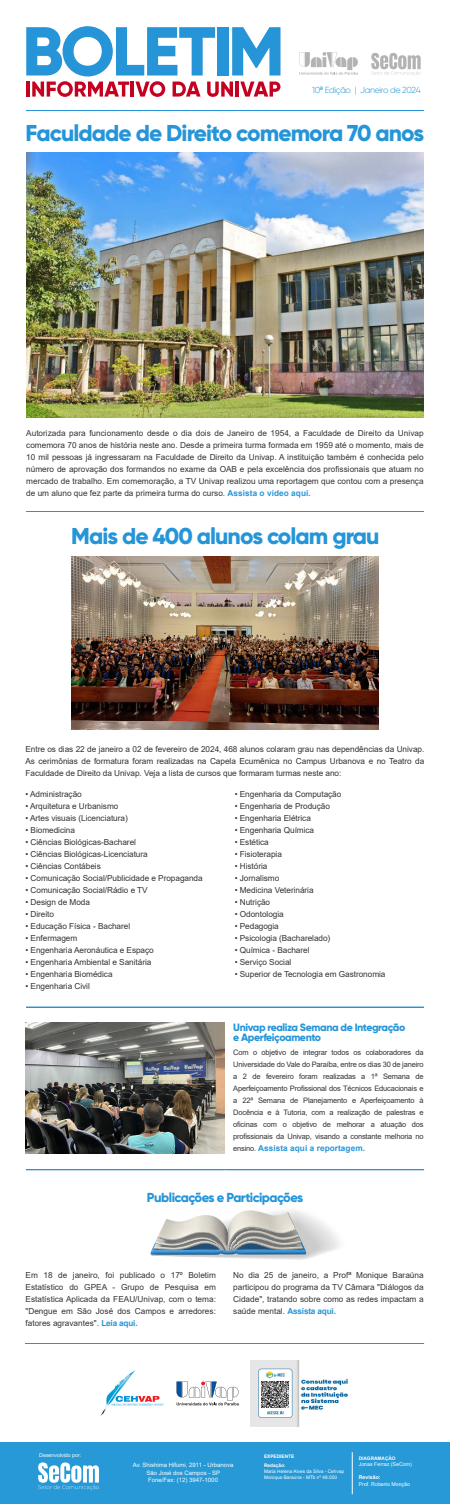
<style>
.page{position:relative;width:450px;height:1504px;background:#fff}
.page>*{position:absolute;margin:0;border:0;box-sizing:border-box;transform-origin:0 0}
.t1{font:800 22.88px "Gilroy";letter-spacing:-.04em;color:#2695d8}
.t2{font:800 13.05px "Gilroy";letter-spacing:-.04em;color:#2695d8}
.t3{font:800 10.57px/10.6px "Gilroy";letter-spacing:-.04em;color:#2695d8}
.t4{font:300 8.77px "Gilroy";letter-spacing:-.04em;color:#2695d8}
.t5{font:8.25px/12px "Arial";letter-spacing:-.005em;color:#333;text-align:justify}
.t6{font:700 8.25px "Arial";letter-spacing:.005em;color:#2695d8}
.t7{font:7.5px/12px "Arial";letter-spacing:-.025em;color:#333;text-align:justify}
.t8{font:6px/7.5px "Arial";color:#fff;text-align:center}
.t9{font:5.25px "Arial";color:#fff}
.t10{font:700 5.25px "Arial";color:#fff}
.t11{font:4.8px/5.9px "Arial";color:#fff}
.t12{font:700 4.8px/9.7px "Arial";color:#fff}
.s1{font-family:"Arial";font-weight:400}
.s2{font-weight:700;color:#2695d8}
.s3{font-weight:400;font-size:7.5px;color:#333}
</style>
<div class="page">
<img style="left:26px;top:153px;width:398px;height:264px">
<hr style="left:26px;top:110px;width:398px;height:1px;background:#2695d8">
<hr style="left:26px;top:511px;width:199px;height:1px;background:#2695d8">
<hr style="left:225px;top:511px;width:199px;height:1px;background:#2695d8">
<hr style="left:26px;top:1343px;width:398px;height:1px;background:#2695d8">
<img style="left:250px;top:1360px;width:98px;height:67px">
<img style="left:262px;top:1381px;width:26px;height:26px">
<svg style="left:177px;top:1381px;width:62px;height:24px"></svg>
<img style="left:100px;top:1370px;width:64px;height:46px">
<svg style="left:299px;top:52px;width:59px;height:23px"></svg>
<svg style="left:371px;top:53px;width:50px;height:22px"></svg>
<svg style="left:26px;top:26px;width:254px;height:71px"></svg>
<svg style="left:150px;top:1210px;width:190px;height:50px"></svg>
<div style="left:0;top:1442px;width:450px;height:62px;background:#2699d6"></div>
<svg style="left:38px;top:1462px;width:61px;height:28px"></svg>
<hr style="left:352px;top:1452px;width:1px;height:42px;background:#fff">
<hr style="left:26px;top:1006px;width:199px;height:1px;background:#2695d8">
<hr style="left:225px;top:1006px;width:199px;height:1px;background:#2695d8">
<hr style="left:225px;top:1169px;width:199px;height:1px;background:#2695d8">
<hr style="left:26px;top:1169px;width:199px;height:1px;background:#2695d8">
<img style="left:71px;top:556px;width:308px;height:174px">
<img style="left:26px;top:1022px;width:199px;height:132px">
<p class="t4" style="left:312px;top:85px;width:110px">10<span class="s1">ª</span> Edição | Janeiro de 2024</p>
<h1 class="t1" style="left:26px;top:118px;width:400px">Faculdade de Direito comemora 70 anos</h1>
<p class="t5" style="left:26px;top:427px;width:399px">Autorizada para funcionamento desde o dia dois de Janeiro de 1954, a Faculdade de Direito da Univap comemora 70 anos de história neste ano. Desde a primeira turma formada em 1959 até o momento, mais de 10 mil pessoas já ingressaram na Faculdade de Direito da Univap. A instituição também é conhecida pelo número de aprovação dos formandos no exame da OAB e pela excelência dos profissionais que atuam no mercado de trabalho. Em comemoração, a TV Univap realizou uma reportagem que contou com a presença de um aluno que fez parte da primeira turma do curso. <span class="s2">Assista o vídeo aqui.</span></p>
<h1 class="t1" style="left:71px;top:522px;width:310px">Mais de 400 alunos colam grau</h1>
<p class="t5" style="left:26px;top:742px;width:400px">Entre os dias 22 de janeiro a 02 de fevereiro de 2024, 468 alunos colaram grau nas dependências da Univap.<br>As cerimônias de formatura foram realizadas na Capela Ecumênica no Campus Urbanova e no Teatro da Faculdade de Direito da Univap. Veja a lista de cursos que formaram turmas neste ano:</p>
<p class="t5" style="left:26px;top:788px;width:58px">• Administração</p>
<p class="t5" style="left:26px;top:800px;width:94px">• Arquitetura e Urbanismo</p>
<p class="t5" style="left:26px;top:812px;width:104px">• Artes visuais (Licenciatura)</p>
<p class="t5" style="left:26px;top:824px;width:51px">• Biomedicina</p>
<p class="t5" style="left:26px;top:836px;width:112px">• Ciências Biológicas-Bacharel</p>
<p class="t5" style="left:26px;top:848px;width:124px">• Ciências Biológicas-Licenciatura</p>
<p class="t5" style="left:26px;top:860px;width:77px">• Ciências Contábeis</p>
<p class="t5" style="left:26px;top:872px;width:179px">• Comunicação Social/Publicidade e Propaganda</p>
<p class="t5" style="left:26px;top:884px;width:124px">• Comunicação Social/Rádio e TV</p>
<p class="t5" style="left:26px;top:896px;width:66px">• Design de Moda</p>
<p class="t5" style="left:26px;top:908px;width:30px">• Direito</p>
<p class="t5" style="left:26px;top:920px;width:106px">• Educação Física - Bacharel</p>
<p class="t5" style="left:26px;top:932px;width:53px">• Enfermagem</p>
<p class="t5" style="left:26px;top:944px;width:130px">• Engenharia Aeronáutica e Espaço</p>
<p class="t5" style="left:26px;top:956px;width:127px">• Engenharia Ambiental e Sanitária</p>
<p class="t5" style="left:26px;top:968px;width:89px">• Engenharia Biomédica</p>
<p class="t5" style="left:26px;top:980px;width:66px">• Engenharia Civil</p>
<p class="t5" style="left:235px;top:788px;width:108px">• Engenharia da Computação</p>
<p class="t5" style="left:235px;top:800px;width:97px">• Engenharia de Produção</p>
<p class="t5" style="left:235px;top:812px;width:78px">• Engenharia Elétrica</p>
<p class="t5" style="left:235px;top:824px;width:81px">• Engenharia Química</p>
<p class="t5" style="left:235px;top:836px;width:36px">• Estética</p>
<p class="t5" style="left:235px;top:848px;width:49px">• Fisioterapia</p>
<p class="t5" style="left:235px;top:860px;width:34px">• História</p>
<p class="t5" style="left:235px;top:872px;width:46px">• Jornalismo</p>
<p class="t5" style="left:235px;top:884px;width:80px">• Medicina Veterinária</p>
<p class="t5" style="left:235px;top:896px;width:37px">• Nutrição</p>
<p class="t5" style="left:235px;top:908px;width:51px">• Odontologia</p>
<p class="t5" style="left:235px;top:920px;width:46px">• Pedagogia</p>
<p class="t5" style="left:235px;top:932px;width:97px">• Psicologia (Bacharelado)</p>
<p class="t5" style="left:235px;top:944px;width:76px">• Química - Bacharel</p>
<p class="t5" style="left:235px;top:956px;width:58px">• Serviço Social</p>
<p class="t5" style="left:235px;top:968px;width:152px">• Superior de Tecnologia em Gastronomia</p>
<p class="t3" style="left:233px;top:1022px;width:174px">Univap realiza Semana de Integração e Aperfeiçoamento</p>
<p class="t7" style="left:233px;top:1046px;width:192px">Com o objetivo de integrar todos os colaboradores da Universidade do Vale do Paraíba, entre os dias 30 de janeiro a 2 de fevereiro foram realizadas a 1ª Semana de Aperfeiçoamento Profissional dos Técnicos Educacionais e a 22ª Semana de Planejamento e Aperfeiçoamento à Docência e à Tutoria, com a realização de palestras e oficinas com o objetivo de melhorar a atuação dos profissionais da Univap, visando a constante melhoria no</p>
<p class="t6" style="left:233px;top:1142px;width:133px"><span class="s3">ensino.</span> Assista aqui a reportagem.</p>
<h2 class="t2" style="left:147px;top:1189px;width:158px">Publicações e Participações</h2>
<p class="t5" style="left:26px;top:1269px;width:192px">Em 18 de janeiro, foi publicado o 17º Boletim Estatístico do GPEA - Grupo de Pesquisa em Estatística Aplicada da FEAU/Univap, com o tema: "Dengue em São José dos Campos e arredores: fatores agravantes". <span class="s2">Leia aqui.</span></p>
<p class="t5" style="left:233px;top:1269px;width:192px">No dia 25 de janeiro, a Profª Monique Baraúna participou do programa da TV Câmara "Diálogos da Cidade", tratando sobre como as redes impactam a saúde mental. <span class="s2">Assista aqui.</span></p>
<p class="t9" style="left:39px;top:1451px;width:44px">Desenvolvido por:</p>
<p class="t12" style="left:359px;top:1453px;width:38px">DIAGRAMAÇÃO</p>
<p class="t9" style="left:359px;top:1461px;width:55px">Jonas Ferraz (SeCom)</p>
<p class="t10" style="left:359px;top:1474px;width:23px">Revisão:</p>
<p class="t9" style="left:359px;top:1480px;width:53px">Prof. Roberto Monção</p>
<p class="t12" style="left:264px;top:1451px;width:32px">EXPEDIENTE<br>Redação:</p>
<p class="t11" style="left:264px;top:1468px;width:82px">Maria Helena Alves da Silva - Cehvap<br>Monique Baraúna - MTb nº 48.050</p>
<p class="t8" style="left:133px;top:1461px;width:102px">Av. Shishima Hifumi, 2911 - Urbanova<br>São José dos Campos - SP<br>Fone/Fax: (12) 3947-1000</p>
</div>
